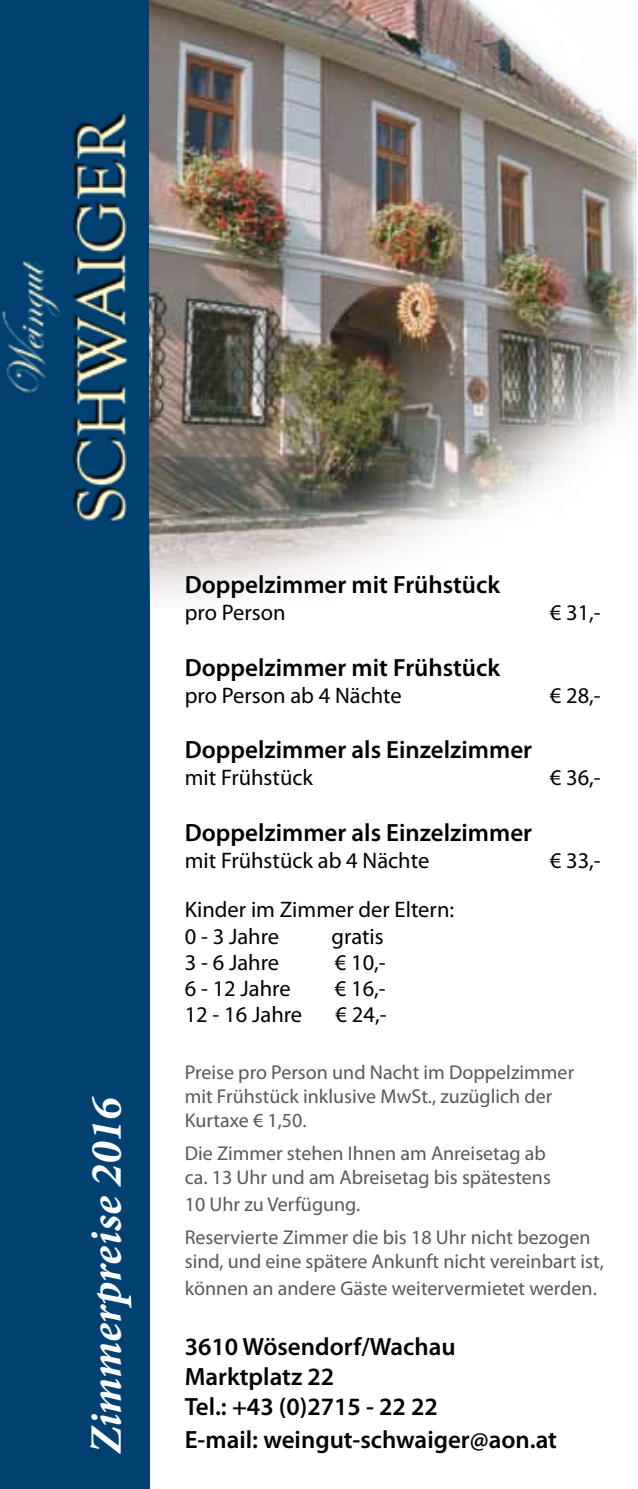
<style>
.page{position:relative;width:638px;height:1489px;background:#fff}
.page>*{position:absolute;margin:0;border:0;box-sizing:border-box;transform-origin:0 0}
.t1{font:italic 700 45px "Minion Pro";color:#fff}
.t2{font:600 25px/30px "Myriad Pro";color:#000}
.t3{font:22.5px/26.2px "Myriad Pro";color:#000}
.t4{font:20px/24px "Myriad Pro";color:#58585a}
</style>
<div class="page">
<div style="left:0;top:0;width:150px;height:1488px;background:#004171"></div>
<img style="left:1px;top:111px;width:127px;height:410px">
<img style="left:150px;top:0;width:486px;height:604px">
<h1 class="t1" style="left:75px;top:1453px;width:359px;rotate:-90deg">Zimmerpreise 2016</h1>
<p class="t2" style="left:185px;top:569px;width:317px">Doppelzimmer mit Frühstück</p>
<p class="t3" style="left:185px;top:599px;width:102px">pro Person</p>
<p class="t3" style="left:550px;top:599px;width:52px">€ 31,-</p>
<p class="t2" style="left:185px;top:651px;width:317px">Doppelzimmer mit Frühstück</p>
<p class="t3" style="left:185px;top:681px;width:219px">pro Person ab 4 Nächte</p>
<p class="t3" style="left:550px;top:681px;width:52px">€ 28,-</p>
<p class="t2" style="left:185px;top:734px;width:349px">Doppelzimmer als Einzelzimmer</p>
<p class="t3" style="left:185px;top:764px;width:130px">mit Frühstück</p>
<p class="t3" style="left:550px;top:764px;width:52px">€ 36,-</p>
<p class="t2" style="left:185px;top:816px;width:349px">Doppelzimmer als Einzelzimmer</p>
<p class="t3" style="left:185px;top:846px;width:246px">mit Frühstück ab 4 Nächte</p>
<p class="t3" style="left:550px;top:846px;width:52px">€ 33,-</p>
<p class="t3" style="left:185px;top:896px;width:271px">Kinder im Zimmer der Eltern:<br>0 - 3 Jahre</p>
<p class="t3" style="left:332px;top:922px;width:54px">gratis</p>
<p class="t3" style="left:185px;top:948px;width:96px">3 - 6 Jahre</p>
<p class="t3" style="left:335px;top:948px;width:52px">€ 10,-</p>
<p class="t3" style="left:185px;top:975px;width:107px">6 - 12 Jahre</p>
<p class="t3" style="left:335px;top:975px;width:52px">€ 16,-</p>
<p class="t3" style="left:185px;top:1001px;width:119px">12 - 16 Jahre</p>
<p class="t3" style="left:336px;top:1001px;width:52px">€ 24,-</p>
<p class="t4" style="left:185px;top:1060px;width:391px">Preise pro Person und Nacht im Doppelzimmer mit Frühstück inklusive MwSt., zuzüglich der<br>Kurtaxe € 1,50.</p>
<p class="t4" style="left:185px;top:1140px;width:368px">Die Zimmer stehen Ihnen am Anreisetag ab ca. 13 Uhr und am Abreisetag bis spätestens</p>
<p class="t4" style="left:185px;top:1187px;width:407px;line-height:32.5px">10 Uhr zu Verfügung.<br>Reservierte Zimmer die bis 18 Uhr nicht bezogen</p>
<p class="t4" style="left:185px;top:1246px;width:421px;line-height:27px">sind, und eine spätere Ankunft nicht vereinbart ist, können an andere Gäste weitervermietet werden.</p>
<p class="t2" style="left:185px;top:1330px;width:272px">3610 Wösendorf/Wachau<br>Marktplatz 22<br>Tel.: +43 (0)2715 - 22 22</p>
<p class="t2" style="left:185px;top:1423px;width:374px">E-mail: weingut-schwaiger@aon.at</p>
</div>
